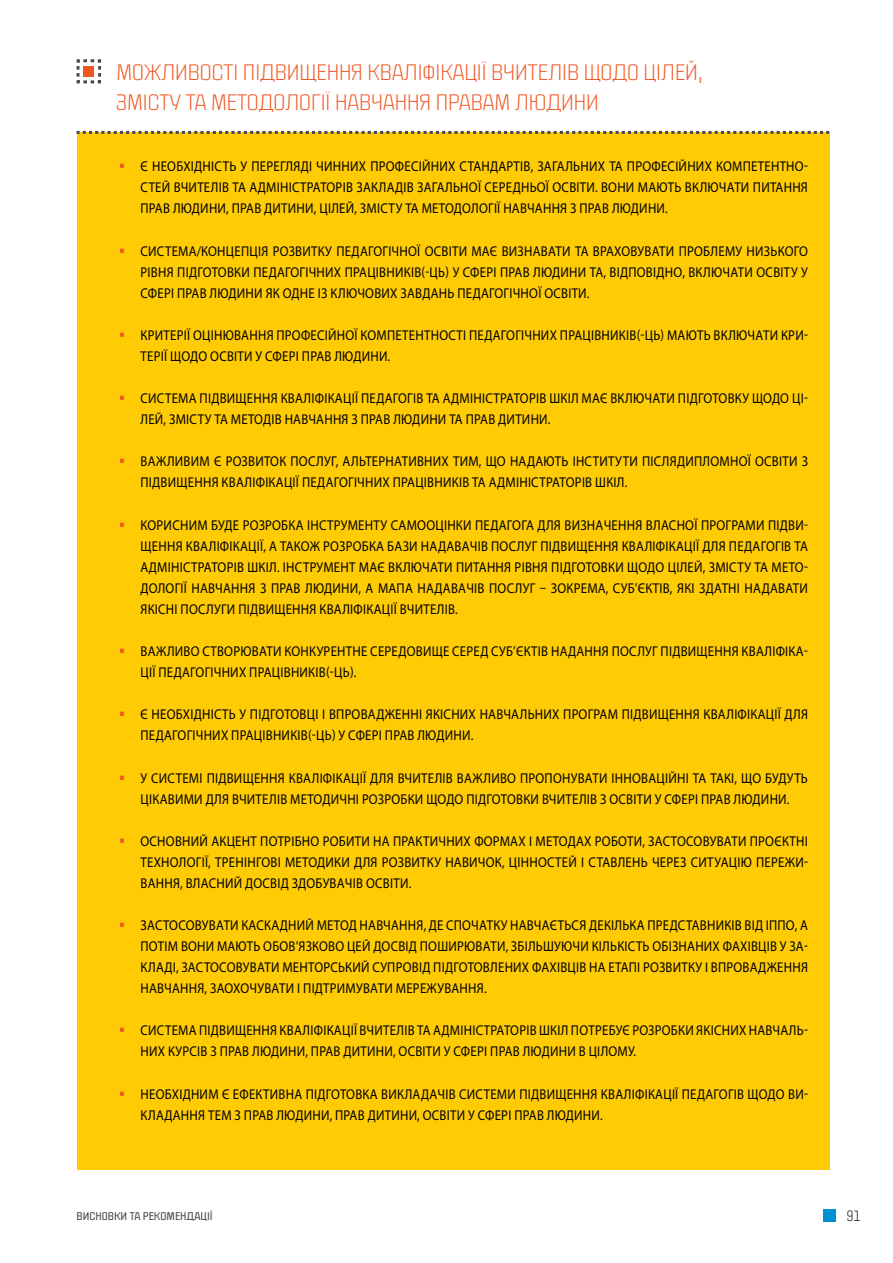
<style>
.page{position:relative;width:893px;height:1263px;background:#fff}
.page>*{position:absolute;margin:0;border:0;box-sizing:border-box;transform-origin:0 0}
.t1{font:19.5px/30px "Politica";color:#f05622;scale:1.15 1}
.t2{font:14.25px/21px "Myriad Pro";letter-spacing:.02em;color:#000;scale:.9 1}
.t3{font:13.5px "Politica";color:#000}
.t4{font:700 9.75px "Politica";color:#484953;scale:1.15 1}
</style>
<div class="page">
<div style="left:823px;top:1209px;width:13px;height:13px;background:#0090d6"></div>
<div style="left:77px;top:132px;width:752px;height:1037px;background:#ffcb05"></div>
<svg style="left:77px;top:131px;width:752px;height:3px"></svg>
<svg style="left:76px;top:59px;width:26px;height:25px"></svg>
<div style="left:84px;top:66px;width:10px;height:10px;background:#f05622"></div>
<h1 class="t1" style="left:117px;top:56px;width:511px">МОЖЛИВОСТІ ПІДВИЩЕННЯ КВАЛІФІКАЦІЇ ВЧИТЕЛІВ ЩОДО ЦІЛЕЙ,<br>ЗМІСТУ ТА МЕТОДОЛОГІЇ НАВЧАННЯ ПРАВАМ ЛЮДИНИ</h1>
<p class="t2" style="left:141px;top:156px;width:743px;text-align:justify">Є НЕОБХІДНІСТЬ У ПЕРЕГЛЯДІ ЧИННИХ ПРОФЕСІЙНИХ СТАНДАРТІВ, ЗАГАЛЬНИХ ТА ПРОФЕСІЙНИХ КОМПЕТЕНТНО-СТЕЙ ВЧИТЕЛІВ ТА АДМІНІСТРАТОРІВ ЗАКЛАДІВ ЗАГАЛЬНОЇ СЕРЕДНЬОЇ ОСВІТИ. ВОНИ МАЮТЬ ВКЛЮЧАТИ ПИТАННЯ ПРАВ ЛЮДИНИ, ПРАВ ДИТИНИ, ЦІЛЕЙ, ЗМІСТУ ТА МЕТОДОЛОГІЇ НАВЧАННЯ З ПРАВ ЛЮДИНИ.</p>
<p class="t2" style="left:141px;top:240px;width:743px;text-align:justify">СИСТЕМА/КОНЦЕПЦІЯ РОЗВИТКУ ПЕДАГОГІЧНОЇ ОСВІТИ МАЄ ВИЗНАВАТИ ТА ВРАХОВУВАТИ ПРОБЛЕМУ НИЗЬКОГО РІВНЯ ПІДГОТОВКИ ПЕДАГОГІЧНИХ ПРАЦІВНИКІВ(-ЦЬ) У СФЕРІ ПРАВ ЛЮДИНИ ТА, ВІДПОВІДНО, ВКЛЮЧАТИ ОСВІТУ У СФЕРІ ПРАВ ЛЮДИНИ ЯК ОДНЕ ІЗ КЛЮЧОВИХ ЗАВДАНЬ ПЕДАГОГІЧНОЇ ОСВІТИ.</p>
<p class="t2" style="left:141px;top:324px;width:743px">КРИТЕРІЇ ОЦІНЮВАННЯ ПРОФЕСІЙНОЇ КОМПЕТЕНТНОСТІ ПЕДАГОГІЧНИХ ПРАЦІВНИКІВ(-ЦЬ) МАЮТЬ ВКЛЮЧАТИ КРИ-<br>ТЕРІЇ ЩОДО ОСВІТИ У СФЕРІ ПРАВ ЛЮДИНИ.</p>
<p class="t2" style="left:141px;top:388px;width:743px">СИСТЕМА ПІДВИЩЕННЯ КВАЛІФІКАЦІЇ ПЕДАГОГІВ ТА АДМІНІСТРАТОРІВ ШКІЛ МАЄ ВКЛЮЧАТИ ПІДГОТОВКУ ЩОДО ЦІ-<br>ЛЕЙ, ЗМІСТУ ТА МЕТОДІВ НАВЧАННЯ З ПРАВ ЛЮДИНИ ТА ПРАВ ДИТИНИ.</p>
<p class="t2" style="left:141px;top:451px;width:743px">ВАЖЛИВИМ Є РОЗВИТОК ПОСЛУГ, АЛЬТЕРНАТИВНИХ ТИМ, ЩО НАДАЮТЬ ІНСТИТУТИ ПІСЛЯДИПЛОМНОЇ ОСВІТИ З<br>ПІДВИЩЕННЯ КВАЛІФІКАЦІЇ ПЕДАГОГІЧНИХ ПРАЦІВНИКІВ ТА АДМІНІСТРАТОРІВ ШКІЛ.</p>
<p class="t2" style="left:141px;top:514px;width:743px;text-align:justify">КОРИСНИМ БУДЕ РОЗРОБКА ІНСТРУМЕНТУ САМООЦІНКИ ПЕДАГОГА ДЛЯ ВИЗНАЧЕННЯ ВЛАСНОЇ ПРОГРАМИ ПІДВИ-ЩЕННЯ КВАЛІФІКАЦІЇ, А ТАКОЖ РОЗРОБКА БАЗИ НАДАВАЧІВ ПОСЛУГ ПІДВИЩЕННЯ КВАЛІФІКАЦІЇ ДЛЯ ПЕДАГОГІВ ТА АДМІНІСТРАТОРІВ ШКІЛ. ІНСТРУМЕНТ МАЄ ВКЛЮЧАТИ ПИТАННЯ РІВНЯ ПІДГОТОВКИ ЩОДО ЦІЛЕЙ, ЗМІСТУ ТА МЕТО-ДОЛОГІЇ НАВЧАННЯ З ПРАВ ЛЮДИНИ, А МАПА НАДАВАЧІВ ПОСЛУГ – ЗОКРЕМА, СУБ’ЄКТІВ, ЯКІ ЗДАТНІ НАДАВАТИ ЯКІСНІ ПОСЛУГИ ПІДВИЩЕННЯ КВАЛІФІКАЦІЇ ВЧИТЕЛІВ.</p>
<p class="t2" style="left:141px;top:640px;width:743px">ВАЖЛИВО СТВОРЮВАТИ КОНКУРЕНТНЕ СЕРЕДОВИЩЕ СЕРЕД СУБ’ЄКТІВ НАДАННЯ ПОСЛУГ ПІДВИЩЕННЯ КВАЛІФІКА-<br>ЦІЇ ПЕДАГОГІЧНИХ ПРАЦІВНИКІВ(-ЦЬ).</p>
<p class="t2" style="left:141px;top:704px;width:743px">Є НЕОБХІДНІСТЬ У ПІДГОТОВЦІ І ВПРОВАДЖЕННІ ЯКІСНИХ НАВЧАЛЬНИХ ПРОГРАМ ПІДВИЩЕННЯ КВАЛІФІКАЦІЇ ДЛЯ<br>ПЕДАГОГІЧНИХ ПРАЦІВНИКІВ(-ЦЬ) У СФЕРІ ПРАВ ЛЮДИНИ.</p>
<p class="t2" style="left:141px;top:767px;width:743px">У СИСТЕМІ ПІДВИЩЕННЯ КВАЛІФІКАЦІЇ ДЛЯ ВЧИТЕЛІВ ВАЖЛИВО ПРОПОНУВАТИ ІННОВАЦІЙНІ ТА ТАКІ, ЩО БУДУТЬ<br>ЦІКАВИМИ ДЛЯ ВЧИТЕЛІВ МЕТОДИЧНІ РОЗРОБКИ ЩОДО ПІДГОТОВКИ ВЧИТЕЛІВ З ОСВІТИ У СФЕРІ ПРАВ ЛЮДИНИ.</p>
<p class="t2" style="left:141px;top:830px;width:743px;text-align:justify">ОСНОВНИЙ АКЦЕНТ ПОТРІБНО РОБИТИ НА ПРАКТИЧНИХ ФОРМАХ І МЕТОДАХ РОБОТИ, ЗАСТОСОВУВАТИ ПРОЄКТНІ ТЕХНОЛОГІЇ, ТРЕНІНГОВІ МЕТОДИКИ ДЛЯ РОЗВИТКУ НАВИЧОК, ЦІННОСТЕЙ І СТАВЛЕНЬ ЧЕРЕЗ СИТУАЦІЮ ПЕРЕЖИ-ВАННЯ, ВЛАСНИЙ ДОСВІД ЗДОБУВАЧІВ ОСВІТИ.</p>
<p class="t2" style="left:141px;top:914px;width:743px;text-align:justify">ЗАСТОСОВУВАТИ КАСКАДНИЙ МЕТОД НАВЧАННЯ, ДЕ СПОЧАТКУ НАВЧАЄТЬСЯ ДЕКІЛЬКА ПРЕДСТАВНИКІВ ВІД ІППО, А ПОТІМ ВОНИ МАЮТЬ ОБОВ’ЯЗКОВО ЦЕЙ ДОСВІД ПОШИРЮВАТИ, ЗБІЛЬШУЮЧИ КІЛЬКІСТЬ ОБІЗНАНИХ ФАХІВЦІВ У ЗА-КЛАДІ, ЗАСТОСОВУВАТИ МЕНТОРСЬКИЙ СУПРОВІД ПІДГОТОВЛЕНИХ ФАХІВЦІВ НА ЕТАПІ РОЗВИТКУ І ВПРОВАДЖЕННЯ НАВЧАННЯ, ЗАОХОЧУВАТИ І ПІДТРИМУВАТИ МЕРЕЖУВАННЯ.</p>
<p class="t2" style="left:141px;top:1020px;width:743px">СИСТЕМА ПІДВИЩЕННЯ КВАЛІФІКАЦІЇ ВЧИТЕЛІВ ТА АДМІНІСТРАТОРІВ ШКІЛ ПОТРЕБУЄ РОЗРОБКИ ЯКІСНИХ НАВЧАЛЬ-<br>НИХ КУРСІВ З ПРАВ ЛЮДИНИ, ПРАВ ДИТИНИ, ОСВІТИ У СФЕРІ ПРАВ ЛЮДИНИ В ЦІЛОМУ.</p>
<p class="t2" style="left:141px;top:1083px;width:743px">НЕОБХІДНИМ Є ЕФЕКТИВНА ПІДГОТОВКА ВИКЛАДАЧІВ СИСТЕМИ ПІДВИЩЕННЯ КВАЛІФІКАЦІЇ ПЕДАГОГІВ ЩОДО ВИ-<br>КЛАДАННЯ ТЕМ З ПРАВ ЛЮДИНИ, ПРАВ ДИТИНИ, ОСВІТИ У СФЕРІ ПРАВ ЛЮДИНИ.</p>
<p class="t4" style="left:77px;top:1209px;width:120px">висновки та рекомендації</p>
<p class="t3" style="left:846px;top:1206px;width:16px">91</p>
</div>
